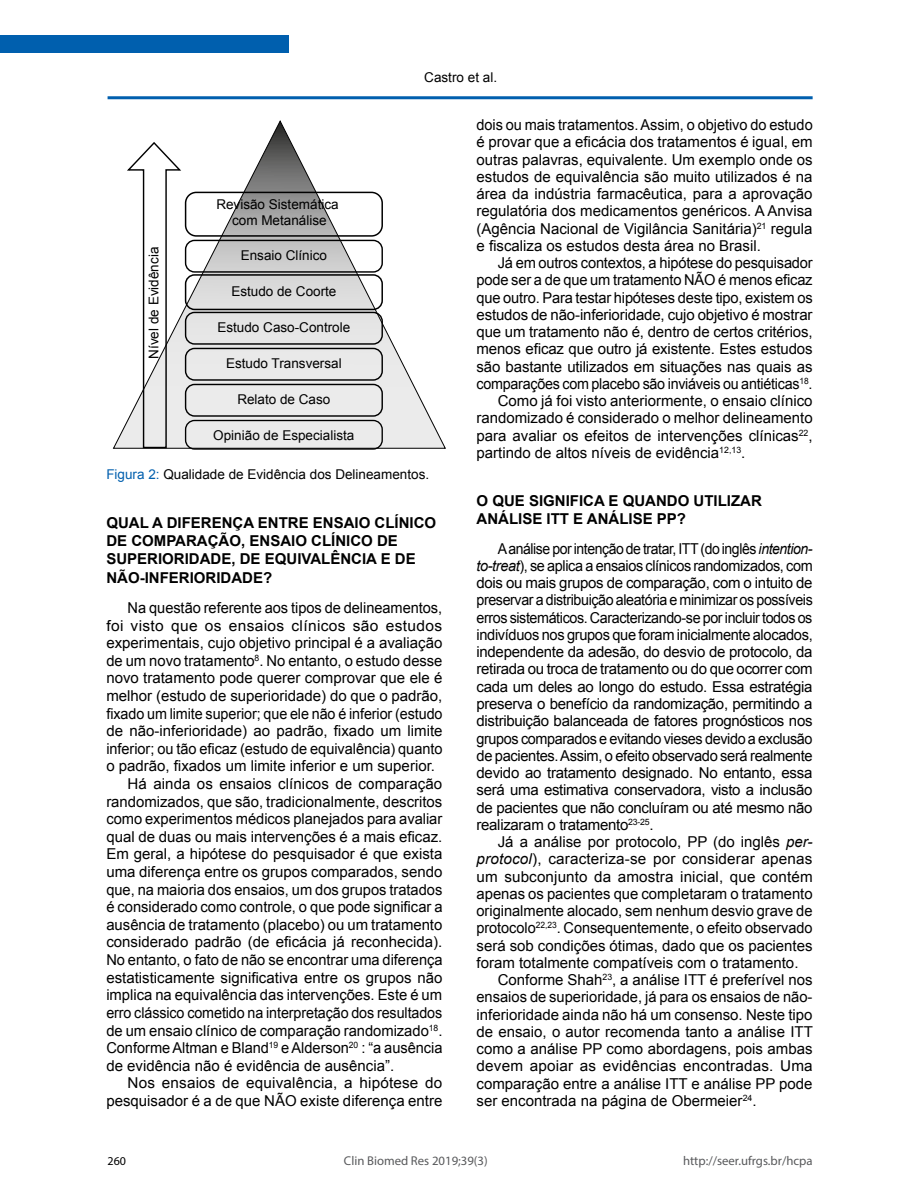
<style>
.page{position:relative;width:919px;height:1191px;background:#fff}
.page>*{position:absolute;margin:0;border:0;box-sizing:border-box;transform-origin:0 0}
.t1{font:15px/17.2px "Arial";color:#000;text-align:justify}
.t2{font:15px/17.2px "Arial";color:#000;text-align:justify;scale:.93 1}
.t3{font:700 15px/18.3px "Arial";color:#000}
.t4{font:15px "Arial";color:#000;scale:.95 1}
.t5{font:15px "Arial";color:#000;scale:.96 1}
.t6{font:15px "Arial";letter-spacing:.025em;color:#000}
.t7{font:13.5px/16.2px "Arial";color:#000;text-align:center}
.t8{font:12.75px "Myriad Pro";color:#58595b}
.t9{font:12px "Myriad Pro";color:#000}
.s1{color:#005fae}
.s2{font-style:italic}
</style>
<div class="page">
<div style="left:0;top:35px;width:288px;height:18px;background:#005fae"></div>
<hr style="left:108px;top:96px;width:704px;height:3px;background:#005fae">
<svg style="left:112px;top:120px;width:334px;height:329px"></svg>
<div style="left:185px;top:192px;width:198px;height:45px;border:2px solid #000;border-radius:11px"></div>
<div style="left:185px;top:274px;width:198px;height:36px;border:2px solid #000;border-radius:9px"></div>
<div style="left:185px;top:240px;width:198px;height:33px;border:1px solid #000;border-radius:9px"></div>
<div style="left:185px;top:312px;width:198px;height:33px;border:1px solid #000;border-radius:9px"></div>
<div style="left:185px;top:348px;width:198px;height:33px;border:1px solid #000;border-radius:9px"></div>
<div style="left:185px;top:384px;width:198px;height:33px;border:1px solid #000;border-radius:9px"></div>
<div style="left:185px;top:420px;width:198px;height:30px;border:1px solid #000;border-radius:9px"></div>
<svg style="left:125px;top:141px;width:58px;height:308px"></svg>
<p class="t7" style="left:424px;top:69px;width:74px">Castro et al.</p>
<p class="t7" style="left:216px;top:196px;width:124px">Revisão Sistemática com Metanálise</p>
<p class="t7" style="left:241px;top:247px;width:88px">Ensaio Clínico</p>
<p class="t7" style="left:145px;top:359px;width:113px;rotate:-90deg">Nível de Evidência</p>
<p class="t7" style="left:231px;top:283px;width:107px">Estudo de Coorte</p>
<p class="t7" style="left:217px;top:319px;width:134px">Estudo Caso-Controle</p>
<p class="t7" style="left:226px;top:355px;width:117px">Estudo Transversal</p>
<p class="t7" style="left:237px;top:391px;width:95px">Relato de Caso</p>
<p class="t7" style="left:213px;top:427px;width:143px">Opinião de Especialista</p>
<p class="t7" style="left:106px;top:466px;width:324px"><span class="s1">Figura 2:</span> Qualidade de Evidência dos Delineamentos.</p>
<p class="t3" style="left:106px;top:513px;width:331px">QUAL A DIFERENÇA ENTRE ENSAIO CLÍNICO<br>DE COMPARAÇÃO, ENSAIO CLÍNICO DE<br>SUPERIORIDADE, DE EQUIVALÊNCIA E DE<br>NÃO-INFERIORIDADE?</p>
<p class="t1" style="left:128px;top:599px;width:316px">Na questão referente aos tipos de delineamentos,</p>
<p class="t6" style="left:106px;top:615px;width:337px">foi visto que os ensaios clínicos são estudos</p>
<p class="t1" style="left:106px;top:634px;width:337px">experimentais, cujo objetivo principal é a avaliação</p>
<p class="t1" style="left:106px;top:652px;width:337px">de um novo tratamento<sup>8</sup>. No entanto, o estudo desse</p>
<p class="t1" style="left:106px;top:669px;width:337px">novo tratamento pode querer comprovar que ele é</p>
<p class="t1" style="left:106px;top:687px;width:337px">melhor (estudo de superioridade) do que o padrão,</p>
<p class="t5" style="left:106px;top:703px;width:352px">fixado um limite superior; que ele não é inferior (estudo</p>
<p class="t1" style="left:106px;top:722px;width:338px">de não-inferioridade) ao padrão, fixado um limite</p>
<p class="t1" style="left:106px;top:740px;width:337px">inferior; ou tão eficaz (estudo de equivalência) quanto</p>
<p class="t1" style="left:106px;top:757px;width:330px">o padrão, fixados um limite inferior e um superior.</p>
<p class="t1" style="left:128px;top:775px;width:316px">Há ainda os ensaios clínicos de comparação</p>
<p class="t1" style="left:106px;top:792px;width:337px">randomizados, que são, tradicionalmente, descritos</p>
<p class="t1" style="left:106px;top:810px;width:337px">como experimentos médicos planejados para avaliar</p>
<p class="t1" style="left:106px;top:828px;width:337px">qual de duas ou mais intervenções é a mais eficaz.</p>
<p class="t1" style="left:106px;top:845px;width:337px">Em geral, a hipótese do pesquisador é que exista</p>
<p class="t1" style="left:106px;top:863px;width:337px">uma diferença entre os grupos comparados, sendo</p>
<p class="t1" style="left:106px;top:880px;width:337px">que, na maioria dos ensaios, um dos grupos tratados</p>
<p class="t1" style="left:106px;top:898px;width:338px">é considerado como controle, o que pode significar a</p>
<p class="t1" style="left:106px;top:916px;width:337px">ausência de tratamento (placebo) ou um tratamento</p>
<p class="t1" style="left:106px;top:933px;width:337px">considerado padrão (de eficácia já reconhecida).</p>
<p class="t1" style="left:106px;top:951px;width:338px">No entanto, o fato de não se encontrar uma diferença</p>
<p class="t1" style="left:106px;top:968px;width:337px">estatisticamente significativa entre os grupos não</p>
<p class="t1" style="left:106px;top:986px;width:337px">implica na equivalência das intervenções. Este é um</p>
<p class="t4" style="left:106px;top:1002px;width:355px">erro clássico cometido na interpretação dos resultados</p>
<p class="t1" style="left:106px;top:1021px;width:337px">de um ensaio clínico de comparação randomizado<sup>18</sup>.</p>
<p class="t1" style="left:106px;top:1039px;width:337px">Conforme Altman e Bland<sup>19</sup> e Alderson<sup>20</sup> : “a ausência</p>
<p class="t1" style="left:106px;top:1056px;width:289px">de evidência não é evidência de ausência”.</p>
<p class="t1" style="left:128px;top:1074px;width:316px">Nos ensaios de equivalência, a hipótese do</p>
<p class="t1" style="left:106px;top:1092px;width:337px">pesquisador é a de que NÃO existe diferença entre</p>
<p class="t1" style="left:476px;top:116px;width:338px">dois ou mais tratamentos. Assim, o objetivo do estudo é provar que a eficácia dos tratamentos é igual, em outras palavras, equivalente. Um exemplo onde os estudos de equivalência são muito utilizados é na área da indústria farmacêutica, para a aprovação regulatória dos medicamentos genéricos. A Anvisa (Agência Nacional de Vigilância Sanitária)<sup>21</sup> regula e fiscaliza os estudos desta área no Brasil.</p>
<p class="t1" style="left:497px;top:254px;width:316px">Já em outros contextos, a hipótese do pesquisador</p>
<p class="t1" style="left:476px;top:271px;width:337px">pode ser a de que um tratamento NÃO é menos eficaz</p>
<p class="t1" style="left:476px;top:288px;width:337px">que outro. Para testar hipóteses deste tipo, existem os</p>
<p class="t1" style="left:476px;top:306px;width:337px">estudos de não-inferioridade, cujo objetivo é mostrar</p>
<p class="t1" style="left:476px;top:323px;width:337px">que um tratamento não é, dentro de certos critérios,</p>
<p class="t1" style="left:476px;top:340px;width:337px">menos eficaz que outro já existente. Estes estudos</p>
<p class="t1" style="left:476px;top:357px;width:337px">são bastante utilizados em situações nas quais as</p>
<p class="t4" style="left:476px;top:373px;width:355px">comparações com placebo são inviáveis ou antiéticas<sup>18</sup>.</p>
<p class="t1" style="left:497px;top:392px;width:316px">Como já foi visto anteriormente, o ensaio clínico</p>
<p class="t1" style="left:476px;top:409px;width:337px">randomizado é considerado o melhor delineamento</p>
<p class="t1" style="left:476px;top:426px;width:337px">para avaliar os efeitos de intervenções clínicas<sup>22</sup>,</p>
<p class="t1" style="left:476px;top:444px;width:270px">partindo de altos níveis de evidência<sup>12,13</sup>.</p>
<p class="t3" style="left:476px;top:491px;width:287px">O QUE SIGNIFICA E QUANDO UTILIZAR<br>ANÁLISE ITT E ANÁLISE PP?</p>
<p class="t2" style="left:476px;top:540px;width:363px;text-indent:21px">A análise por intenção de tratar, ITT (do inglês <span class="s2">intention&shy;to-treat</span>), se aplica a ensaios clínicos randomizados, com dois ou mais grupos de comparação, com o intuito de preservar a distribuição aleatória e minimizar os possíveis erros sistemáticos. Caracterizando-se por incluir todos os indivíduos nos grupos que foram inicialmente alocados, independente da adesão, do desvio de protocolo, da retirada ou troca de tratamento ou do que ocorrer com cada um deles ao longo do estudo. Essa estratégia preserva o benefício da randomização, permitindo a distribuição balanceada de fatores prognósticos nos grupos comparados e evitando vieses devido a exclusão de pacientes. Assim, o efeito observado será realmente devido ao tratamento designado. No entanto, essa será uma estimativa conservadora, visto a inclusão de pacientes que não concluíram ou até mesmo não realizaram o tratamento<sup>23-25</sup>.</p>
<p class="t1" style="left:497px;top:833px;width:316px">Já a análise por protocolo, PP (do inglês <span class="s2">per-</span></p>
<p class="t1" style="left:476px;top:850px;width:337px"><span class="s2">protocol</span>), caracteriza-se por considerar apenas</p>
<p class="t1" style="left:476px;top:867px;width:337px">um subconjunto da amostra inicial, que contém</p>
<p class="t1" style="left:476px;top:885px;width:337px">apenas os pacientes que completaram o tratamento</p>
<p class="t1" style="left:476px;top:902px;width:337px">originalmente alocado, sem nenhum desvio grave de</p>
<p class="t1" style="left:476px;top:919px;width:337px">protocolo<sup>22,23</sup>. Consequentemente, o efeito observado</p>
<p class="t1" style="left:476px;top:936px;width:337px">será sob condições ótimas, dado que os pacientes</p>
<p class="t1" style="left:476px;top:954px;width:323px">foram totalmente compatíveis com o tratamento.</p>
<p class="t1" style="left:497px;top:971px;width:316px">Conforme Shah<sup>23</sup>, a análise ITT é preferível nos</p>
<p class="t1" style="left:476px;top:988px;width:337px">ensaios de superioridade, já para os ensaios de não-</p>
<p class="t1" style="left:476px;top:1005px;width:337px">inferioridade ainda não há um consenso. Neste tipo</p>
<p class="t1" style="left:476px;top:1023px;width:338px">de ensaio, o autor recomenda tanto a análise ITT</p>
<p class="t1" style="left:476px;top:1040px;width:337px">como a análise PP como abordagens, pois ambas</p>
<p class="t1" style="left:476px;top:1057px;width:338px">devem apoiar as evidências encontradas. Uma</p>
<p class="t1" style="left:476px;top:1074px;width:337px">comparação entre a análise ITT e análise PP pode</p>
<p class="t1" style="left:476px;top:1092px;width:281px">ser encontrada na página de Obermeier<sup>24</sup>.</p>
<p class="t9" style="left:108px;top:1153px;width:20px">260</p>
<p class="t8" style="left:344px;top:1153px;width:145px">Clin Biomed Res 2019;39(3)</p>
<p class="t8" style="left:683px;top:1153px;width:131px">http://seer.ufrgs.br/hcpa</p>
</div>
